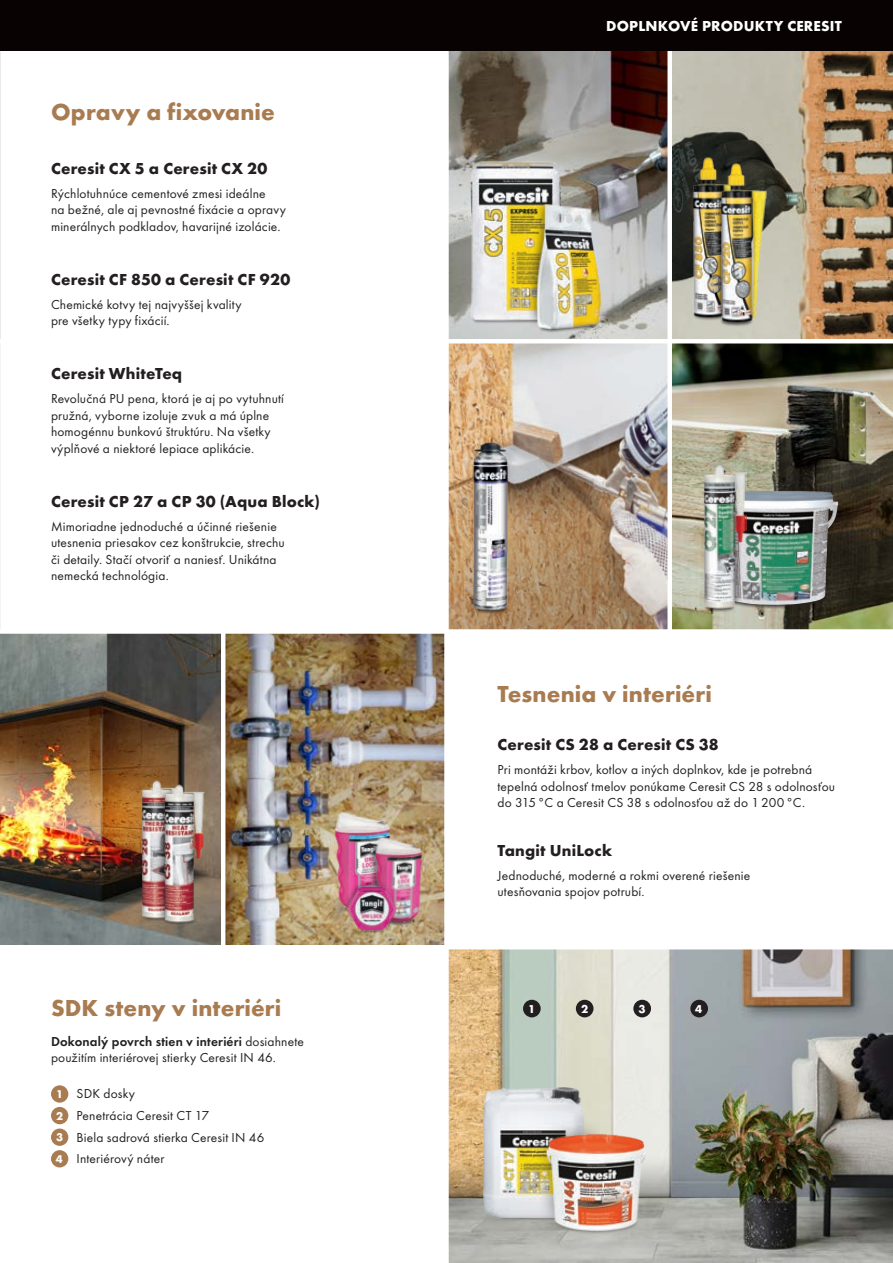
<style>
.page{position:relative;width:893px;height:1263px;background:#fff}
.page>*{position:absolute;margin:0;border:0;box-sizing:border-box;transform-origin:0 0}
.t1{font:700 24px "Futura TOT";letter-spacing:.005em;color:#a97b50}
.t2{font:700 16.5px "Futura TOT";letter-spacing:.015em;color:#231f20}
.t3{font:700 15px "Futura TOT";letter-spacing:.015em;color:#fff}
.t4{font:13.5px/16.5px "Futura TOT";letter-spacing:.01em;color:#231f20}
.t5{font:700 11.85px "Futura TOT";color:#fff}
.s1{font-weight:600}
.s2{font-weight:700;font-size:11.7px;color:#fff}
</style>
<div class="page">
<img style="left:0;top:51px;width:1px;height:580px">
<img style="left:0;top:51px;width:1px;height:290px">
<img style="left:449px;top:51px;width:218px;height:288px">
<img style="left:449px;top:343px;width:218px;height:286px">
<svg style="left:672px;top:51px;width:221px;height:288px;background:#a39177"></svg>
<img style="left:672px;top:343px;width:221px;height:286px">
<img style="left:0;top:634px;width:221px;height:311px">
<img style="left:225px;top:634px;width:219px;height:311px">
<img style="left:449px;top:949px;width:444px;height:314px">
<div style="left:51px;top:1085px;width:17px;height:18px;background:#a97b50;border-radius:50%"></div>
<div style="left:51px;top:1107px;width:17px;height:17px;background:#a97b50;border-radius:50%"></div>
<div style="left:51px;top:1128px;width:17px;height:18px;background:#a97b50;border-radius:50%"></div>
<div style="left:51px;top:1150px;width:17px;height:17px;background:#a97b50;border-radius:50%"></div>
<hr style="left:0;top:339px;width:893px;height:4px;background:#fff">
<div style="left:0;top:629px;width:893px;height:5px;background:#fff"></div>
<div style="left:471px;top:313px;width:77px;height:10px;background:#231f20;opacity:.75"></div>
<img style="left:468px;top:160px;width:95px;height:161px">
<div style="left:527px;top:198px;width:35px;height:130px;background:#231f20;opacity:.75"></div>
<div style="left:538px;top:318px;width:61px;height:15px;background:#231f20;opacity:.75"></div>
<img style="left:535px;top:201px;width:68px;height:131px">
<div style="left:692px;top:310px;width:34px;height:11px;background:#231f20;opacity:.75"></div>
<img style="left:677px;top:156px;width:64px;height:163px">
<div style="left:720px;top:315px;width:34px;height:11px;background:#231f20;opacity:.75"></div>
<img style="left:704px;top:161px;width:64px;height:164px">
<div style="left:473px;top:603px;width:35px;height:11px;background:#231f20;opacity:.75"></div>
<img style="left:470px;top:441px;width:40px;height:171px">
<div style="left:723px;top:586px;width:104px;height:23px;background:#231f20;opacity:.75"></div>
<img style="left:746px;top:491px;width:92px;height:114px">
<img style="left:691px;top:465px;width:55px;height:147px">
<img style="left:131px;top:776px;width:56px;height:147px">
<img style="left:154px;top:780px;width:55px;height:147px">
<img style="left:334px;top:810px;width:57px;height:103px">
<div style="left:382px;top:912px;width:33px;height:14px;background:#231f20;opacity:.75"></div>
<img style="left:371px;top:833px;width:55px;height:92px">
<div style="left:343px;top:881px;width:55px;height:46px;background:#231f20;opacity:.75"></div>
<svg style="left:351px;top:842px;width:47px;height:43px;background:#c284a1"></svg>
<div style="left:359px;top:926px;width:26px;height:7px;background:#231f20;opacity:.75"></div>
<img style="left:347px;top:885px;width:51px;height:47px">
<div style="left:523px;top:1000px;width:18px;height:17px;background:#231f20;border-radius:50%"></div>
<div style="left:576px;top:1000px;width:17px;height:17px;background:#231f20;border-radius:50%"></div>
<div style="left:633px;top:1000px;width:18px;height:17px;background:#231f20;border-radius:50%"></div>
<div style="left:690px;top:1000px;width:18px;height:17px;background:#231f20;border-radius:50%"></div>
<div style="left:498px;top:1207px;width:72px;height:14px;background:#231f20;opacity:.5"></div>
<img style="left:484px;top:1087px;width:100px;height:130px">
<div style="left:533px;top:1119px;width:80px;height:116px;background:#231f20;opacity:.6"></div>
<img style="left:535px;top:1130px;width:122px;height:103px">
<div style="left:0;top:0;width:893px;height:51px;background:#080302"></div>
<h1 class="t1" style="left:51px;top:97px;width:225px">Opravy a fixovanie</h1>
<p class="t2" style="left:51px;top:158px;width:218px">Ceresit CX 5 a Ceresit CX 20</p>
<p class="t4" style="left:51px;top:185px;width:236px">Rýchlotuhnúce cementové zmesi ideálne<br>na bežné, ale aj pevnostné fixácie a opravy minerálnych podkladov, havarijné izolácie.</p>
<p class="t2" style="left:51px;top:269px;width:241px">Ceresit CF 850 a Ceresit CF 920</p>
<p class="t4" style="left:51px;top:296px;width:192px">Chemické kotvy tej najvyššej kvality pre všetky typy fixácií.</p>
<p class="t2" style="left:51px;top:364px;width:133px">Ceresit WhiteTeq</p>
<p class="t4" style="left:51px;top:390px;width:235px">Revolučná PU pena, ktorá je aj po vytuhnutí pružná, vyborne izoluje zvuk a má úplne homogénnu bunkovú štruktúru. Na všetky výplňové a niektoré lepiace aplikácie.</p>
<p class="t2" style="left:51px;top:491px;width:271px">Ceresit CP 27 a CP 30 (Aqua Block)</p>
<p class="t4" style="left:51px;top:518px;width:235px">Mimoriadne jednoduché a účinné riešenie utesnenia priesakov cez konštrukcie, strechu či detaily. Stačí otvoriť a naniesť. Unikátna nemecká technológia.</p>
<h1 class="t1" style="left:51px;top:993px;width:232px">SDK steny v interiéri</h1>
<p class="t4" style="left:51px;top:1033px;width:254px"><span class="s1">Dokonalý povrch stien v interiéri</span> dosiahnete použitím interiérovej stierky Ceresit IN 46.</p>
<p class="t4" style="left:56px;top:1083px;width:210px;line-height:21.6px"><span class="s2">1</span> SDK dosky<br><span class="s2">2</span> Penetrácia Ceresit CT 17<br><span class="s2">3</span> Biela sadrová stierka Ceresit IN 46<br><span class="s2">4</span> Interiérový náter</p>
<p class="t3" style="left:606px;top:17px;width:237px">DOPLNKOVÉ PRODUKTY CERESIT</p>
<h1 class="t1" style="left:497px;top:679px;width:216px">Tesnenia v interiéri</h1>
<p class="t2" style="left:497px;top:735px;width:223px">Ceresit CS 28 a Ceresit CS 38</p>
<p class="t4" style="left:497px;top:761px;width:339px">Pri montáži krbov, kotlov a iných doplnkov, kde je potrebná tepelná odolnosť tmelov ponúkame Ceresit CS 28 s odolnosťou do 315°C a Ceresit CS 38 s odolnosťou až do 1 200°C.</p>
<p class="t2" style="left:497px;top:840px;width:116px">Tangit UniLock</p>
<p class="t4" style="left:497px;top:867px;width:254px">Jednoduché, moderné a rokmi overené riešenie utesňovania spojov potrubí.</p>
<p class="t5" style="left:528px;top:1001px;width:9px">1</p>
<p class="t5" style="left:581px;top:1001px;width:9px">2</p>
<p class="t5" style="left:639px;top:1001px;width:9px">3</p>
<p class="t5" style="left:695px;top:1001px;width:9px">4</p>
</div>
